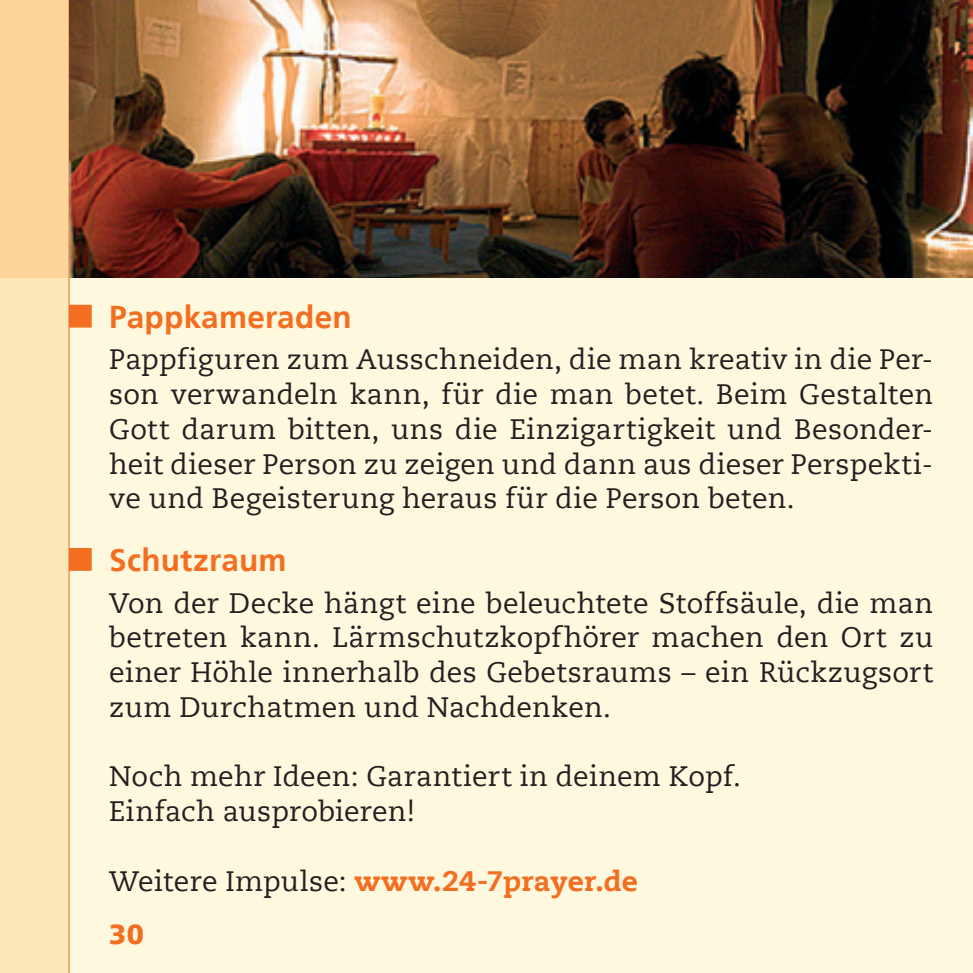
<style>
.page{position:relative;width:973px;height:973px;background:#fff}
.page>*{position:absolute;margin:0;border:0;box-sizing:border-box;transform-origin:0 0}
.t1{font:700 31.5px "Frutiger LT";letter-spacing:.01em;color:#f36e21}
.t2{font:28px/34.6px "Caecilia LT";letter-spacing:.01em;color:#231f20;text-align:justify}
.t3{font:800 28px "Caecilia LT";letter-spacing:.005em;color:#f36e21}
.t4{font:900 28px "Frutiger LT";color:#f36e21}
.s1{font-weight:400;color:#231f20}
</style>
<div class="page">
<div style="left:0;top:0;width:972px;height:972px;background:#fef8de"></div>
<svg style="left:0;top:0;width:68px;height:972px;background:#fde2b2"></svg>
<hr style="left:68px;top:0;width:2px;height:972px;background:#f36e21">
<svg style="left:70px;top:305px;width:22px;height:22px"></svg>
<svg style="left:70px;top:548px;width:22px;height:22px"></svg>
<img style="left:69px;top:0;width:903px;height:278px">
<p class="t1" style="left:109px;top:298px;width:244px">Pappkameraden</p>
<p class="t2" style="left:109px;top:343px;width:825px">Pappfiguren zum Ausschneiden, die man kreativ in die Per&shy;son verwandeln kann, für die man betet. Beim Gestalten Gott darum bitten, uns die Einzigartigkeit und Besonder&shy;heit dieser Person zu zeigen und dann aus dieser Perspekti&shy;ve und Begeisterung heraus für die Person beten.</p>
<p class="t1" style="left:109px;top:541px;width:179px">Schutzraum</p>
<p class="t2" style="left:109px;top:586px;width:825px">Von der Decke hängt eine beleuchtete Stoffsäule, die man betreten kann. Lärmschutzkopfhörer machen den Ort zu einer Höhle innerhalb des Gebetsraums – ein Rückzugsort zum Durchatmen und Nachdenken.</p>
<p class="t2" style="left:109px;top:759px;width:633px">Noch mehr Ideen: Garantiert in deinem Kopf.<br>Einfach ausprobieren!</p>
<p class="t3" style="left:109px;top:863px;width:530px"><span class="s1">Weitere Impulse:</span> www.24-7prayer.de</p>
<p class="t4" style="left:109px;top:917px;width:36px">30</p>
</div>
